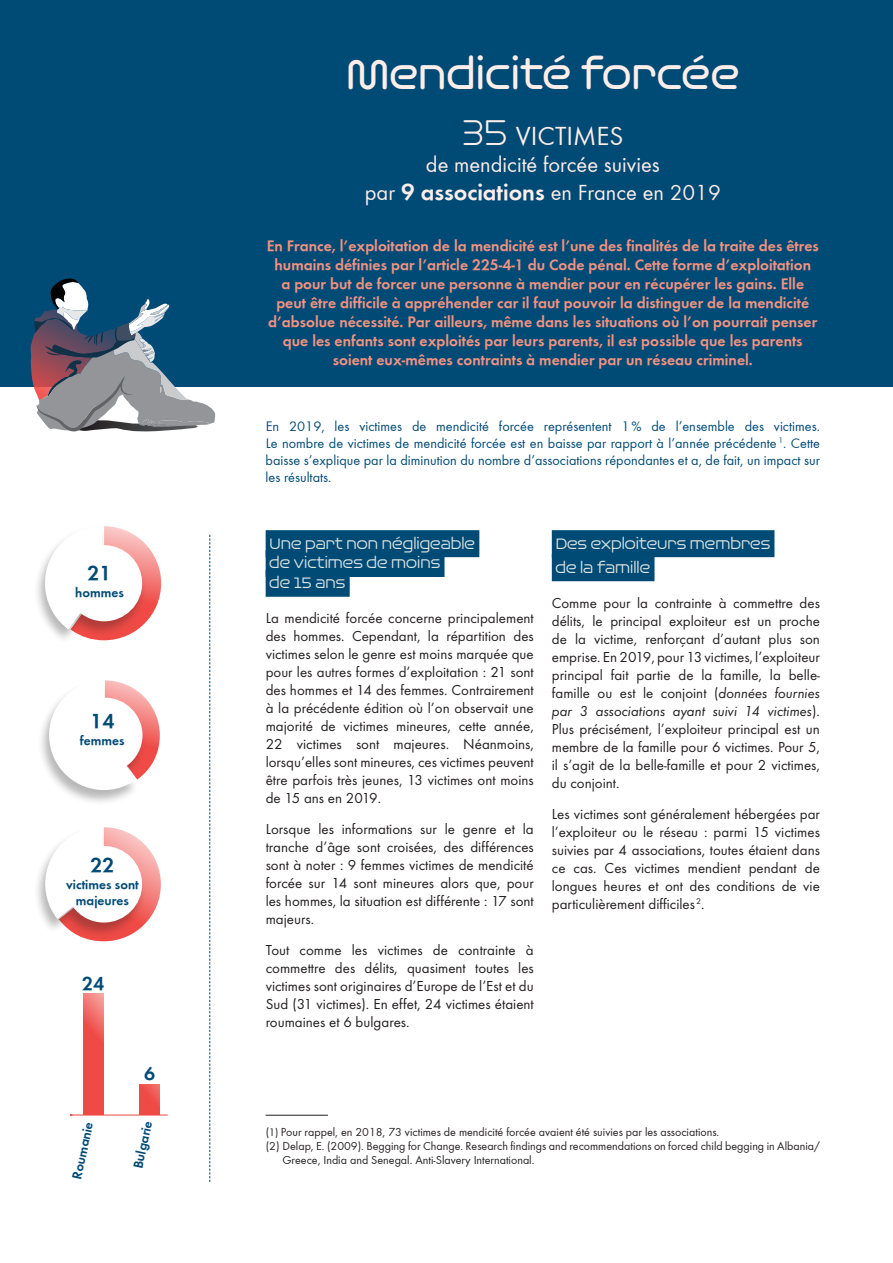
<style>
.page{position:relative;width:893px;height:1263px;background:#fff}
.page>*{position:absolute;margin:0;border:0;box-sizing:border-box;transform-origin:0 0}
.t1{font:600 45px "Omnium Wide";color:#feeee9}
.t2{font:27px "Function";color:#feeee9}
.t3{font:22.5px/28.8px "Function";color:#feeee9;text-align:center}
.t4{font:700 21px "Function";color:#004a76}
.t5{font:700 19.5px "Function";color:#004a76}
.t6{font:500 16.5px/19.8px "Omnium Wide";color:#dce5e2}
.t7{font:700 15.75px/18.9px "Function";color:#f59380;text-align:center}
.t8{font:15px/18px "Function";color:#231f20;text-align:justify}
.t9{font:14.25px/17.1px "Function";color:#004a76;text-align:justify}
.t10{font:700 13.5px/16.2px "Function";color:#004a76;text-align:center}
.t11{font:12px "Function";color:#231f20}
.s1{font-family:"Omnium Wide";font-weight:300;font-size:39px}
.s2{font-weight:700;font-size:24px}
.s3{font-style:italic}
.s4{font-size:11.25px}
</style>
<div class="page">
<div style="left:266px;top:530px;width:213px;height:27px;background:#004a76"></div>
<div style="left:266px;top:550px;width:178px;height:27px;background:#004a76"></div>
<div style="left:266px;top:570px;width:84px;height:27px;background:#004a76"></div>
<div style="left:552px;top:530px;width:222px;height:27px;background:#004a76"></div>
<div style="left:552px;top:554px;width:102px;height:27px;background:#004a76"></div>
<div style="left:0;top:0;width:893px;height:387px;background:#004a76"></div>
<svg style="left:209px;top:535px;width:1px;height:647px"></svg>
<hr style="left:266px;top:1115px;width:62px;height:1px;background:#231f20">
<svg style="left:30px;top:278px;width:185px;height:154px"></svg>
<hr style="left:70px;top:1114px;width:98px;height:1px;background:#ef4a45">
<svg style="left:139px;top:1084px;width:20px;height:30px"></svg>
<svg style="left:83px;top:993px;width:21px;height:121px;background:#f05752"></svg>
<svg style="left:37px;top:526px;width:124px;height:114px"></svg>
<div style="left:37px;top:680px;width:110px;height:125px;background:#231f20;opacity:.32"></div>
<svg style="left:42px;top:680px;width:118px;height:117px"></svg>
<svg style="left:38px;top:827px;width:123px;height:114px"></svg>
<h3 class="t4" style="left:88px;top:561px;width:25px">21</h3>
<p class="t10" style="left:75px;top:584px;width:50px">hommes</p>
<h3 class="t4" style="left:90px;top:709px;width:25px">14</h3>
<p class="t10" style="left:80px;top:732px;width:46px">femmes</p>
<h3 class="t4" style="left:91px;top:853px;width:25px">22</h3>
<p class="t10" style="left:66px;top:876px;width:74px">victimes sont majeures</p>
<h3 class="t5" style="left:82px;top:972px;width:24px">24</h3>
<h3 class="t5" style="left:144px;top:1062px;width:13px">6</h3>
<p class="t10" style="left:69px;top:1177px;width:60px;rotate:-78deg">Roumanie</p>
<p class="t10" style="left:130px;top:1166px;width:50px;rotate:-78deg">Bulgarie</p>
<h1 class="t1" style="left:346px;top:47px;width:395px">Mendicité forcée</h1>
<h2 class="t2" style="left:462px;top:120px;width:163px"><span class="s1">35</span> VICTIMES</h2>
<h3 class="t3" style="left:365px;top:150px;width:357px">de mendicité forcée suivies<br>par <span class="s2">9 associations</span> en France en 2019</h3>
<p class="t7" style="left:267px;top:236px;width:554px">En France, l’exploitation de la mendicité est l’une des finalités de la traite des êtres humains définies par l’article 225-4-1 du Code pénal. Cette forme d’exploitation<br>a pour but de forcer une personne à mendier pour en récupérer les gains. Elle peut être difficile à appréhender car il faut pouvoir la distinguer de la mendicité d’absolue nécessité. Par ailleurs, même dans les situations où l’on pourrait penser que les enfants sont exploités par leurs parents, il est possible que les parents soient eux-mêmes contraints à mendier par un réseau criminel.</p>
<p class="t9" style="left:266px;top:418px;width:556px">En 2019, les victimes de mendicité forcée représentent 1% de l’ensemble des victimes.<br>Le nombre de victimes de mendicité forcée est en baisse par rapport à l’année précédente <sup>1</sup>. Cette baisse s’explique par la diminution du nombre d’associations répondantes et a, de fait, un impact sur les résultats.</p>
<p class="t6" style="left:269px;top:533px;width:207px">Une part non négligeable de victimes de moins<br>de 15 ans</p>
<p class="t8" style="left:266px;top:609px;width:270px">La mendicité forcée concerne principalement des hommes. Cependant, la répartition des victimes selon le genre est moins marquée que pour les autres formes d’exploitation : 21 sont des hommes et 14 des femmes. Contrairement à la précédente édition où l’on observait une majorité de victimes mineures, cette année, 22 victimes sont majeures. Néanmoins, lorsqu’elles sont mineures, ces victimes peuvent être parfois très jeunes, 13 victimes ont moins de 15 ans en 2019.</p>
<p class="t8" style="left:266px;top:820px;width:270px">Lorsque les informations sur le genre et la tranche d’âge sont croisées, des différences sont à noter : 9 femmes victimes de mendicité forcée sur 14 sont mineures alors que, pour les hommes, la situation est différente : 17 sont majeurs.</p>
<p class="t8" style="left:266px;top:941px;width:270px">Tout comme les victimes de contrainte à commettre des délits, quasiment toutes les victimes sont originaires d’Europe de l’Est et du Sud (31 victimes). En effet, 24 victimes étaient roumaines et 6 bulgares.</p>
<p class="t6" style="left:555px;top:531px;width:216px;line-height:24px">Des exploiteurs membres de la famille</p>
<p class="t8" style="left:552px;top:594px;width:270px">Comme pour la contrainte à commettre des délits, le principal exploiteur est un proche de la victime, renforçant d’autant plus son emprise. En 2019, pour 13 victimes, l’exploiteur principal fait partie de la famille, la belle&shy;famille ou est le conjoint (<span class="s3">données fournies par 3 associations ayant suivi 14 victimes</span>).<br>Plus précisément, l’exploiteur principal est un membre de la famille pour 6 victimes. Pour 5, il s’agit de la belle-famille et pour 2 victimes, du conjoint.</p>
<p class="t8" style="left:552px;top:804px;width:270px">Les victimes sont généralement hébergées par l’exploiteur ou le réseau : parmi 15 victimes suivies par 4 associations, toutes étaient dans ce cas. Ces victimes mendient pendant de longues heures et ont des conditions de vie particulièrement difficiles<sup>2</sup>.</p>
<p class="t11" style="left:266px;top:1125px;width:455px">(<span class="s4">1)</span> Pour rappel, en 2018, 73 victimes de mendicité forcée avaient été suivies par les associations.</p>
<p class="t11" style="left:266px;top:1139px;width:556px">(2) Delap, E. (2009). Begging for Change. Research findings and recommendations on forced child begging in Albania/</p>
<p class="t11" style="left:283px;top:1153px;width:253px">Greece, India and Senegal. Anti-Slavery International.</p>
</div>
